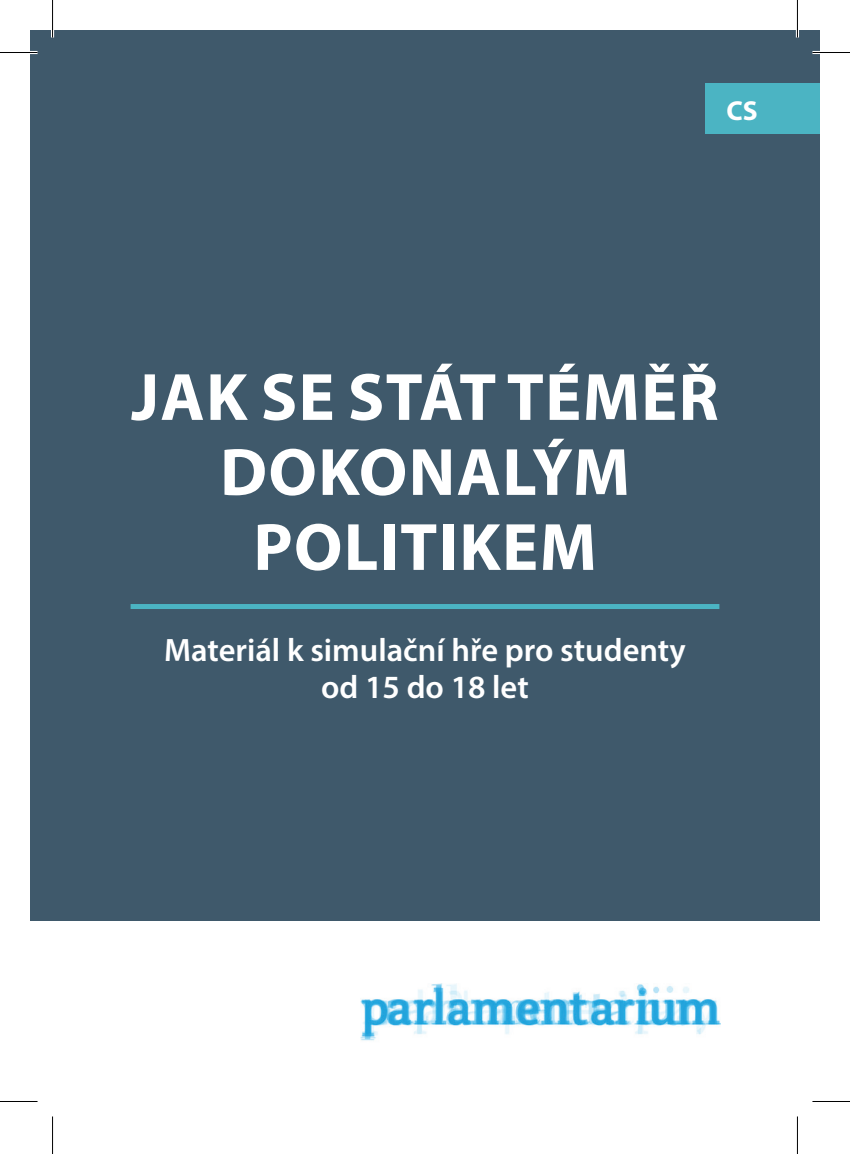
<style>
.page{position:relative;width:850px;height:1154px;background:#fff}
.page>*{position:absolute;margin:0;border:0;box-sizing:border-box;transform-origin:0 0}
.t1{font:700 67.5px/75px "Myriad Pro";letter-spacing:.02em;color:#fff;text-align:center}
.t2{font:600 32.5px/37.5px "Myriad Pro";color:#fff;text-align:center}
.t3{font:700 27.5px "Myriad Pro";color:#fff}
</style>
<div class="page">
<div style="left:30px;top:30px;width:789px;height:891px;background:#3f596b"></div>
<div style="left:130px;top:604px;width:589px;height:5px;background:#4bb4c3"></div>
<img style="left:360px;top:984px;width:360px;height:57px">
<div style="left:704px;top:84px;width:115px;height:50px;background:#4bb4c3"></div>
<hr style="left:0;top:51px;width:38px;height:3px;background:#fff">
<hr style="left:812px;top:51px;width:37px;height:3px;background:#fff">
<hr style="left:51px;top:0;width:3px;height:38px;background:#fff">
<hr style="left:795px;top:0;width:3px;height:38px;background:#fff">
<hr style="left:0;top:52px;width:38px;height:1px;background:#000">
<hr style="left:812px;top:52px;width:37px;height:1px;background:#000">
<hr style="left:0;top:1101px;width:38px;height:1px;background:#000">
<hr style="left:812px;top:1101px;width:37px;height:1px;background:#000">
<hr style="left:52px;top:0;width:1px;height:38px;background:#000">
<hr style="left:52px;top:1116px;width:1px;height:38px;background:#000">
<hr style="left:796px;top:0;width:1px;height:38px;background:#000">
<hr style="left:796px;top:1116px;width:1px;height:38px;background:#000">
<p class="t3" style="left:726px;top:93px;width:33px">CS</p>
<h1 class="t1" style="left:131px;top:357px;width:588px">JAK SE STÁT TÉMĚŘ<br>DOKONALÝM<br>POLITIKEM</h1>
<p class="t2" style="left:164px;top:630px;width:523px">Materiál k simulační hře pro studenty od 15 do 18 let</p>
</div>
